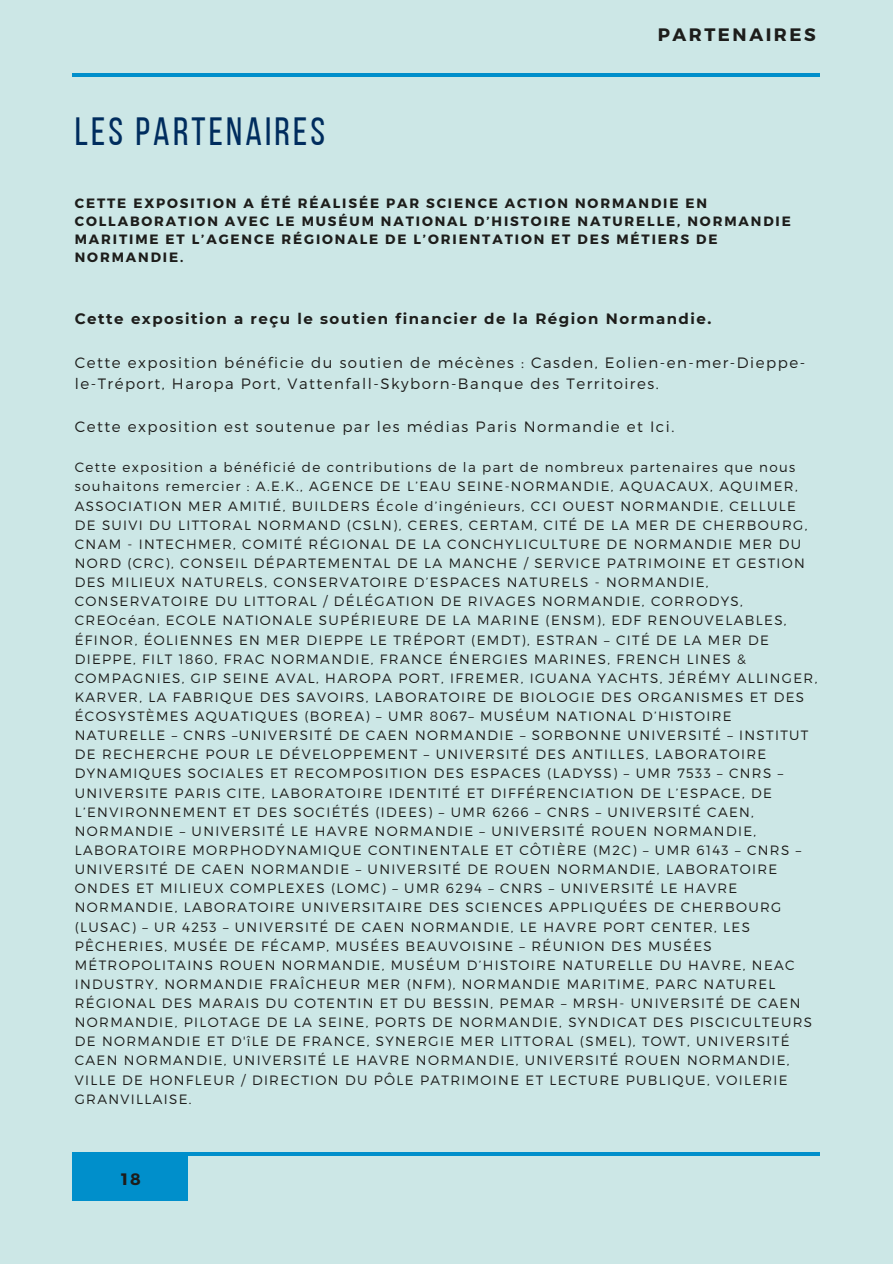
<style>
.page{position:relative;width:893px;height:1264px;background:#fff}
.page>*{position:absolute;margin:0;border:0;box-sizing:border-box;transform-origin:0 0}
.t1{font:39.3px "Bebas Neue";letter-spacing:.08em;color:#002d5e}
.t2{font:700 18px "Montserrat";letter-spacing:.14em;color:#1d1d1b}
.t3{font:700 16.5px "Montserrat";color:#1d1d1b}
.t4{font:300 15px/21.3px "Montserrat";letter-spacing:.1em;color:#1d1d1b}
.t5{font:700 15px "Montserrat";letter-spacing:.1em;color:#1d1d1b}
.t6{font:300 13.5px/19.2px "Montserrat";letter-spacing:.1em;color:#1d1d1b}
.t7{font:700 13.5px/18px "Montserrat";letter-spacing:.14em;color:#1d1d1b}
</style>
<div class="page">
<div style="left:0;top:0;width:892px;height:1263px;background:#cce7e6"></div>
<hr style="left:72px;top:73px;width:747px;height:4px;background:#008fcb">
<div style="left:72px;top:1154px;width:115px;height:46px;background:#008fcb"></div>
<hr style="left:72px;top:1152px;width:747px;height:3px;background:#008fcb">
<p class="t1" style="left:75px;top:116px;width:252px">LES PARTENAIRES</p>
<p class="t2" style="left:657px;top:23px;width:159px">PARTENAIRES</p>
<h1 class="t7" style="left:75px;top:194px;width:717px">CETTE EXPOSITION A ÉTÉ RÉALISÉE PAR SCIENCE ACTION NORMANDIE EN COLLABORATION AVEC LE MUSÉUM NATIONAL D’HISTOIRE NATURELLE, NORMANDIE MARITIME ET L’AGENCE RÉGIONALE DE L’ORIENTATION ET DES MÉTIERS DE NORMANDIE.</h1>
<h3 class="t5" style="left:75px;top:309px;width:638px">Cette exposition a reçu le soutien financier de la Région Normandie.</h3>
<h4 class="t4" style="left:75px;top:351px;width:731px">Cette exposition bénéficie du soutien de mécènes : Casden, Eolien-en-mer-Dieppe&shy;le-Tréport, Haropa Port, Vattenfall-Skyborn-Banque des Territoires.</h4>
<p class="t4" style="left:75px;top:415px;width:601px">Cette exposition est soutenue par les médias Paris Normandie et Ici.</p>
<p class="t6" style="left:75px;top:457px;width:744px">Cette exposition a bénéficié de contributions de la part de nombreux partenaires que nous souhaitons remercier : A.E.K., AGENCE DE L’EAU SEINE-NORMANDIE, AQUACAUX, AQUIMER, ASSOCIATION MER AMITIÉ, BUILDERS École d’ingénieurs, CCI OUEST NORMANDIE, CELLULE DE SUIVI DU LITTORAL NORMAND (CSLN), CERES, CERTAM, CITÉ DE LA MER DE CHERBOURG, CNAM - INTECHMER, COMITÉ RÉGIONAL DE LA CONCHYLICULTURE DE NORMANDIE MER DU NORD (CRC), CONSEIL DÉPARTEMENTAL DE LA MANCHE / SERVICE PATRIMOINE ET GESTION DES MILIEUX NATURELS, CONSERVATOIRE D’ESPACES NATURELS - NORMANDIE, CONSERVATOIRE DU LITTORAL / DÉLÉGATION DE RIVAGES NORMANDIE, CORRODYS, CREOcéan, ECOLE NATIONALE SUPÉRIEURE DE LA MARINE (ENSM), EDF RENOUVELABLES, ÉFINOR, ÉOLIENNES EN MER DIEPPE LE TRÉPORT (EMDT), ESTRAN – CITÉ DE LA MER DE DIEPPE, FILT 1860, FRAC NORMANDIE, FRANCE ÉNERGIES MARINES, FRENCH LINES &amp; COMPAGNIES, GIP SEINE AVAL, HAROPA PORT, IFREMER, IGUANA YACHTS, JÉRÉMY ALLINGER, KARVER, LA FABRIQUE DES SAVOIRS, LABORATOIRE DE BIOLOGIE DES ORGANISMES ET DES ÉCOSYSTÈMES AQUATIQUES (BOREA) – UMR 8067– MUSÉUM NATIONAL D’HISTOIRE NATURELLE – CNRS –UNIVERSITÉ DE CAEN NORMANDIE – SORBONNE UNIVERSITÉ – INSTITUT DE RECHERCHE POUR LE DÉVELOPPEMENT – UNIVERSITÉ DES ANTILLES, LABORATOIRE DYNAMIQUES SOCIALES ET RECOMPOSITION DES ESPACES (LADYSS) – UMR 7533 – CNRS – UNIVERSITE PARIS CITE, LABORATOIRE IDENTITÉ ET DIFFÉRENCIATION DE L’ESPACE, DE L’ENVIRONNEMENT ET DES SOCIÉTÉS (IDEES) – UMR 6266 – CNRS – UNIVERSITÉ CAEN, NORMANDIE – UNIVERSITÉ LE HAVRE NORMANDIE – UNIVERSITÉ ROUEN NORMANDIE, LABORATOIRE MORPHODYNAMIQUE CONTINENTALE ET CÔTIÈRE (M2C) – UMR 6143 – CNRS – UNIVERSITÉ DE CAEN NORMANDIE – UNIVERSITÉ DE ROUEN NORMANDIE, LABORATOIRE ONDES ET MILIEUX COMPLEXES (LOMC) – UMR 6294 – CNRS – UNIVERSITÉ LE HAVRE NORMANDIE, LABORATOIRE UNIVERSITAIRE DES SCIENCES APPLIQUÉES DE CHERBOURG (LUSAC) – UR 4253 – UNIVERSITÉ DE CAEN NORMANDIE, LE HAVRE PORT CENTER, LES PÊCHERIES, MUSÉE DE FÉCAMP, MUSÉES BEAUVOISINE – RÉUNION DES MUSÉES MÉTROPOLITAINS ROUEN NORMANDIE, MUSÉUM D’HISTOIRE NATURELLE DU HAVRE, NEAC INDUSTRY, NORMANDIE FRAÎCHEUR MER (NFM), NORMANDIE MARITIME, PARC NATUREL RÉGIONAL DES MARAIS DU COTENTIN ET DU BESSIN, PEMAR – MRSH- UNIVERSITÉ DE CAEN NORMANDIE, PILOTAGE DE LA SEINE, PORTS DE NORMANDIE, SYNDICAT DES PISCICULTEURS DE NORMANDIE ET D'îLE DE FRANCE, SYNERGIE MER LITTORAL (SMEL), TOWT, UNIVERSITÉ CAEN NORMANDIE, UNIVERSITÉ LE HAVRE NORMANDIE, UNIVERSITÉ ROUEN NORMANDIE, VILLE DE HONFLEUR / DIRECTION DU PÔLE PATRIMOINE ET LECTURE PUBLIQUE, VOILERIE GRANVILLAISE.</p>
<h2 class="t3" style="left:121px;top:1168px;width:21px">18</h2>
</div>
